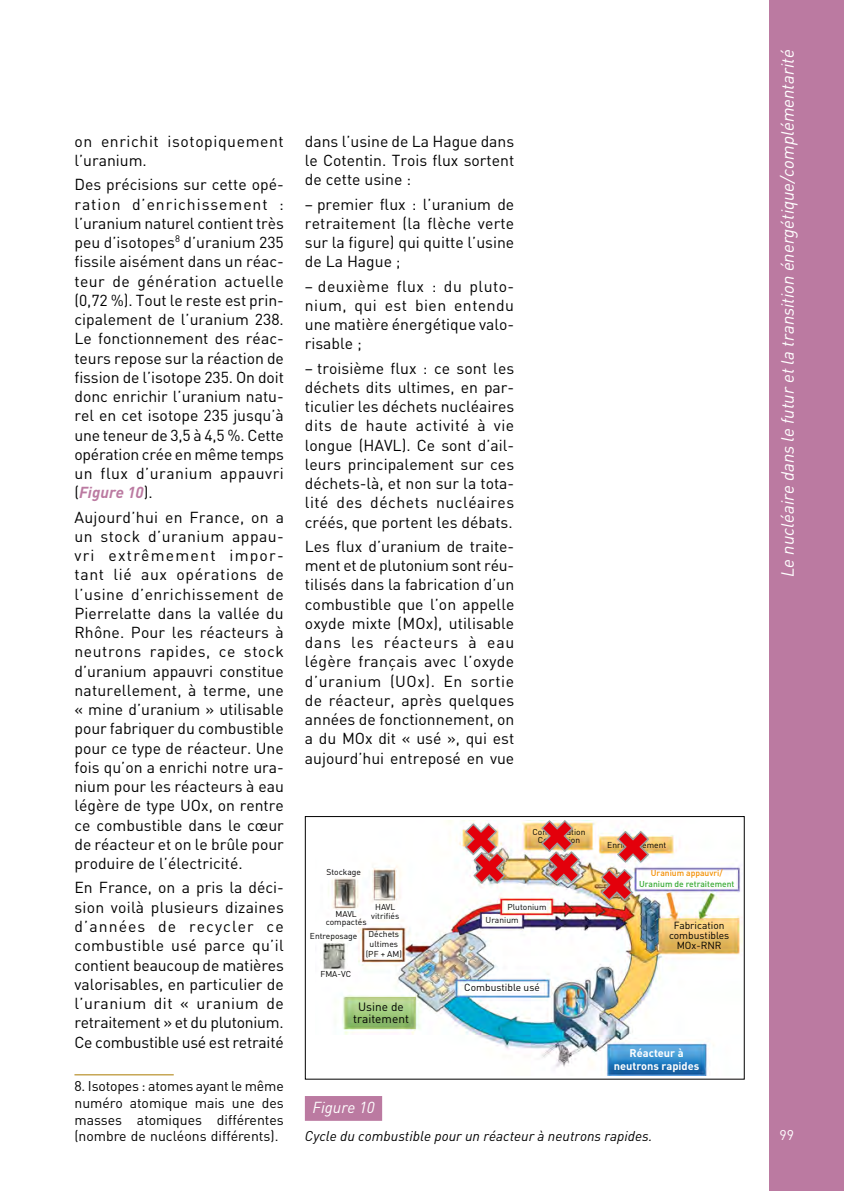
<style>
.page{position:relative;width:844px;height:1191px;background:#fff}
.page>*{position:absolute;margin:0;border:0;box-sizing:border-box;transform-origin:0 0}
.t1{font:italic 17.5px "DIN";color:#fff}
.Texte_courant{font:15.75px/19.2px "DIN";color:#000;text-align:justify}
.Texte_courant-2{font:15.75px/19.2px "DIN";letter-spacing:.04em;color:#000}
.Figure_numero{font:italic 15.75px "DIN";color:#fff}
.Notes{font:14px/16.6px "DIN";color:#000;text-align:justify}
.Figure_titre{font:italic 14px "DIN";color:#000}
.t2{font:14px "DIN";color:#fff}
.t3{font:11.9px/11.9px "DIN";color:#000;text-align:center}
.t4{font:700 11.03px/13.3px "DIN";color:#fff;text-align:center}
.t5{font:10.15px/10.2px "DIN";color:#000;text-align:center}
.t6{font:8.4px/8.4px "DIN";color:#000;text-align:center}
.t7{font:500 8.4px/10.2px "DIN";color:#37aa32;text-align:center}
.s1{font-weight:700;font-style:italic;color:#bb7aa1}
.s2{color:#f38f00}
</style>
<div class="page">
<div style="left:769px;top:0;width:74px;height:1191px;background:#bb7aa1"></div>
<hr style="left:74px;top:1074px;width:100px;height:1px;background:#aa7b00">
<div style="left:305px;top:1096px;width:77px;height:24px;background:#bb7aa1"></div>
<img style="left:322px;top:820px;width:420px;height:255px">
<svg style="left:600px;top:869px;width:32px;height:32px"></svg>
<svg style="left:617px;top:831px;width:31px;height:31px"></svg>
<img style="left:541px;top:820px;width:38px;height:63px">
<svg style="left:465px;top:823px;width:40px;height:60px"></svg>
<div style="left:305px;top:816px;width:439px;height:263px;border:1px solid #000"></div>
<p class="Texte_courant-2" style="left:74px;top:131px;width:211px">on enrichit isotopiquement l’uranium.</p>
<p class="Texte_courant" style="left:74px;top:175px;width:211px">Des précisions sur cette opé&shy;ration d’enrichissement : l’uranium naturel contient très peu d’isotopes<sup>8</sup> d’uranium 235 fissile aisément dans un réac&shy;teur de génération actuelle (0,72 %). Tout le reste est prin&shy;cipalement de l’uranium 238.<br>Le fonctionnement des réac&shy;teurs repose sur la réaction de fission de l’isotope 235. On doit donc enrichir l’uranium natu&shy;rel en cet isotope 235 jusqu’à une teneur de 3,5 à 4,5 %. Cette opération crée en même temps un flux d’uranium appauvri (<span class="s1">Figure 10</span>).</p>
<p class="Texte_courant" style="left:74px;top:507px;width:211px">Aujourd’hui en France, on a un stock d’uranium appau&shy;vri extrêmement impor&shy;tant lié aux opérations de l’usine d’enrichissement de Pierrelatte dans la vallée du Rhône. Pour les réacteurs à neutrons rapides, ce stock d’uranium appauvri constitue naturellement, à terme, une « mine d’uranium » utilisable pour fabriquer du combustible pour ce type de réacteur. Une fois qu’on a enrichi notre ura&shy;nium pour les réacteurs à eau légère de type UOx, on rentre ce combustible dans le cœur de réacteur et on le brûle pour produire de l’électricité.</p>
<p class="Texte_courant" style="left:74px;top:878px;width:211px">En France, on a pris la déci&shy;sion voilà plusieurs dizaines d’années de recycler ce combustible usé parce qu’il contient beaucoup de matières valorisables, en particulier de l’uranium dit « uranium de retraitement » et du plutonium.<br>Ce combustible usé est retraité</p>
<p class="Notes" style="left:74px;top:1077px;width:211px">8. Isotopes : atomes ayant le même numéro atomique mais une des masses atomiques différentes (nombre de nucléons différents).</p>
<p class="Texte_courant" style="left:305px;top:131px;width:211px">dans l’usine de La Hague dans le Cotentin. Trois flux sortent de cette usine :</p>
<p class="Texte_courant" style="left:305px;top:194px;width:211px">– premier flux : l’uranium de retraitement (la flèche verte sur la figure) qui quitte l’usine de La Hague ;</p>
<p class="Texte_courant" style="left:305px;top:276px;width:211px">– deuxième flux : du pluto&shy;nium, qui est bien entendu une matière énergétique valo&shy;risable ;</p>
<p class="Texte_courant" style="left:305px;top:358px;width:211px">– troisième flux : ce sont les déchets dits ultimes, en par&shy;ticulier les déchets nucléaires dits de haute activité à vie longue (HAVL). Ce sont d’ail&shy;leurs principalement sur ces déchets-là, et non sur la tota&shy;lité des déchets nucléaires créés, que portent les débats.</p>
<p class="Texte_courant" style="left:305px;top:536px;width:211px">Les flux d’uranium de traite&shy;ment et de plutonium sont réu&shy;tilisés dans la fabrication d’un combustible que l’on appelle oxyde mixte (MOx), utilisable dans les réacteurs à eau légère français avec l’oxyde d’uranium (UOx). En sortie de réacteur, après quelques années de fonctionnement, on a du MOx dit « usé », qui est aujourd’hui entreposé en vue</p>
<p class="t6" style="left:326px;top:867px;width:36px">Stockage</p>
<p class="t6" style="left:326px;top:909px;width:42px">MAVL compactés</p>
<p class="t6" style="left:371px;top:903px;width:30px">HAVL vitrifiés</p>
<p class="t6" style="left:310px;top:931px;width:49px">Entreposage</p>
<p class="t6" style="left:366px;top:928px;width:38px;line-height:10.2px">Déchets ultimes (PF + AM)</p>
<p class="t6" style="left:320px;top:970px;width:32px">FMA-VC</p>
<p class="t3" style="left:353px;top:1000px;width:57px">Usine de traitement</p>
<p class="t6" style="left:532px;top:827px;width:55px">Concentration<br>Conversion</p>
<p class="t6" style="left:485px;top:899px;width:62px;line-height:13.7px;text-align:left;text-indent:22px">Plutonium<br>Uranium</p>
<p class="t5" style="left:464px;top:982px;width:77px">Combustible usé</p>
<p class="t6" style="left:607px;top:841px;width:60px">Enrichissement</p>
<p class="t7" style="left:639px;top:868px;width:97px"><span class="s2">Uranium appauvri/<br></span>Uranium de retraitement</p>
<p class="t5" style="left:669px;top:920px;width:62px">Fabrication combustibles<br>MOx-RNR</p>
<p class="t4" style="left:613px;top:1046px;width:87px">Réacteur à neutrons rapides</p>
<p class="Figure_numero" style="left:312px;top:1097px;width:64px">Figure 10</p>
<p class="Figure_titre" style="left:305px;top:1127px;width:349px">Cycle du combustible pour un réacteur à neutrons rapides.</p>
<p class="t1" style="left:776px;top:577px;width:529px;rotate:-90deg">Le nucléaire dans le futur et la transition énergétique/complémentarité</p>
<p class="t2" style="left:779px;top:1125px;width:16px">99</p>
</div>
